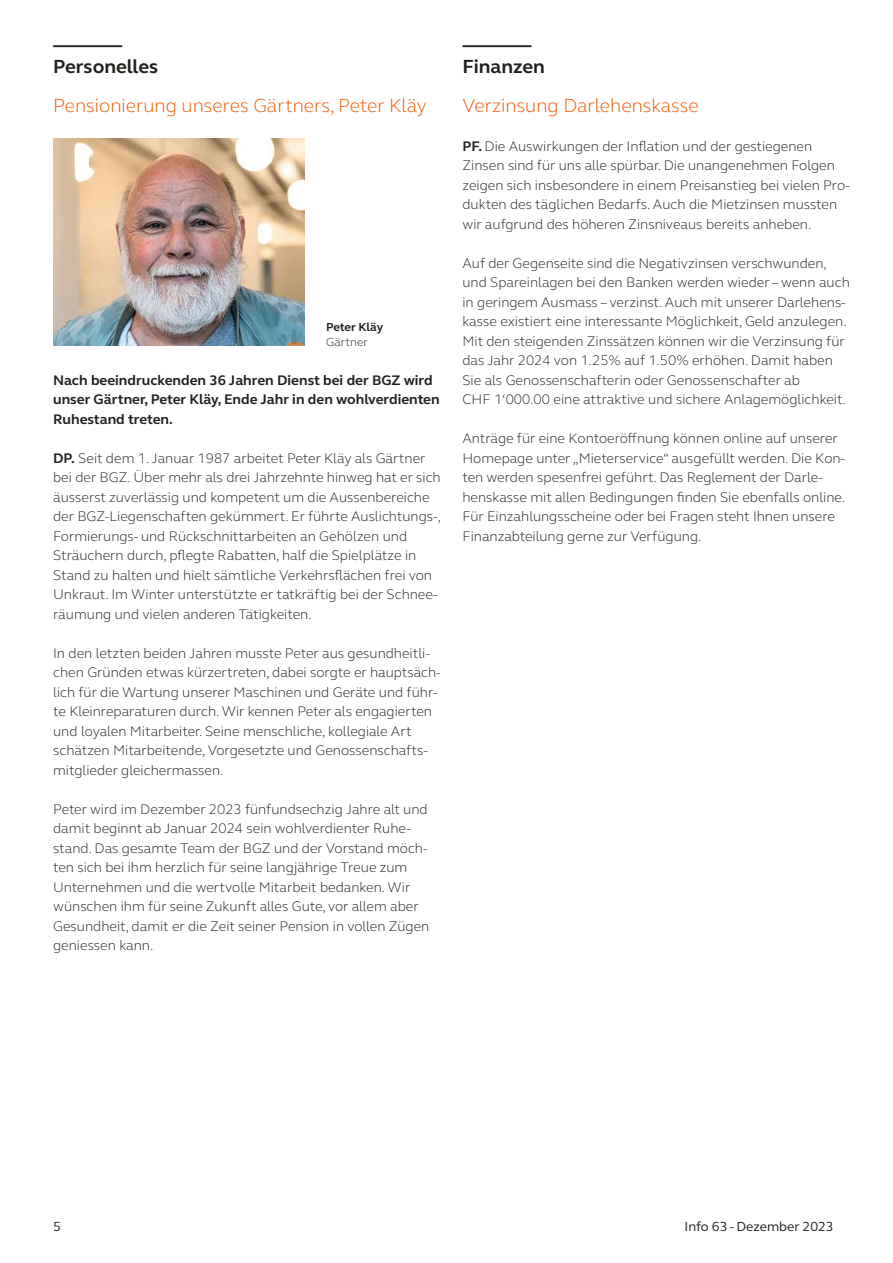
<style>
.page{position:relative;width:893px;height:1263px;background:#fff}
.page>*{position:absolute;margin:0;border:0;box-sizing:border-box;transform-origin:0 0}
.t1{font:300 19.5px "FS Elliot";color:#f15600}
.t2{font:700 19.5px "FS Elliot";color:#21201c}
.t3{font:300 14.25px/19.5px "FS Elliot";color:#21201c}
.t4{font:700 14.25px/19.5px "FS Elliot";color:#21201c}
.t5{font:13.5px "FS Elliot";color:#21201c}
.t6{font:700 12px "FS Elliot";letter-spacing:-.015em;color:#21201c}
.t7{font:300 12px "FS Elliot";color:#21201c}
.s1{font-weight:700}
</style>
<div class="page">
<hr style="left:462px;top:45px;width:69px;height:2px;background:#21201c">
<hr style="left:53px;top:45px;width:69px;height:2px;background:#21201c">
<img style="left:53px;top:138px;width:252px;height:208px">
<h1 class="t2" style="left:53px;top:59px;width:106px">Personelles</h1>
<h1 class="t1" style="left:53px;top:97px;width:375px">Pensionierung unseres Gärtners, Peter Kläy</h1>
<p class="t6" style="left:326px;top:322px;width:59px">Peter Kläy</p>
<p class="t7" style="left:326px;top:337px;width:43px">Gärtner</p>
<p class="t4" style="left:53px;top:372px;width:388px">Nach beeindruckenden 36 Jahren Dienst bei der BGZ wird unser Gärtner, Peter Kläy, Ende Jahr in den wohlverdienten<br>Ruhestand treten.</p>
<p class="t3" style="left:53px;top:450px;width:389px"><span class="s1">DP.</span> Seit dem 1. Januar 1987 arbeitet Peter Kläy als Gärtner bei der BGZ. Über mehr als drei Jahrzehnte hinweg hat er sich äusserst zuverlässig und kompetent um die Aussenbereiche der BGZ-Liegenschaften gekümmert. Er führte Auslichtungs-, Formierungs- und Rückschnittarbeiten an Gehölzen und Sträuchern durch, pflegte Rabatten, half die Spielplätze in Stand zu halten und hielt sämtliche Verkehrsflächen frei von Unkraut. Im Winter unterstützte er tatkräftig bei der Schnee&shy;räumung und vielen anderen Tätigkeiten.</p>
<p class="t3" style="left:53px;top:645px;width:389px">In den letzten beiden Jahren musste Peter aus gesundheitli&shy;chen Gründen etwas kürzertreten, dabei sorgte er hauptsäch&shy;lich für die Wartung unserer Maschinen und Geräte und führ&shy;te Kleinreparaturen durch. Wir kennen Peter als engagierten und loyalen Mitarbeiter. Seine menschliche, kollegiale Art schätzen Mitarbeitende, Vorgesetzte und Genossenschafts&shy;mitglieder gleichermassen.</p>
<p class="t3" style="left:53px;top:801px;width:378px">Peter wird im Dezember 2023 fünfundsechzig Jahre alt und damit beginnt ab Januar 2024 sein wohlverdienter Ruhe&shy;stand. Das gesamte Team der BGZ und der Vorstand möch&shy;ten sich bei ihm herzlich für seine langjährige Treue zum Unternehmen und die wertvolle Mitarbeit bedanken. Wir wünschen ihm für seine Zukunft alles Gute, vor allem aber Gesundheit, damit er die Zeit seiner Pension in vollen Zügen geniessen kann.</p>
<h1 class="t2" style="left:462px;top:59px;width:84px">Finanzen</h1>
<h1 class="t1" style="left:462px;top:97px;width:238px">Verzinsung Darlehenskasse</h1>
<p class="t3" style="left:462px;top:138px;width:389px"><span class="s1">PF.</span> Die Auswirkungen der Inflation und der gestiegenen Zinsen sind für uns alle spürbar. Die unangenehmen Folgen zeigen sich insbesondere in einem Preisanstieg bei vielen Pro&shy;dukten des täglichen Bedarfs. Auch die Mietzinsen mussten wir aufgrund des höheren Zinsniveaus bereits anheben.</p>
<p class="t3" style="left:462px;top:255px;width:389px">Auf der Gegenseite sind die Negativzinsen verschwunden, und Spareinlagen bei den Banken werden wieder – wenn auch in geringem Ausmass – verzinst. Auch mit unserer Darlehens&shy;kasse existiert eine interessante Möglichkeit, Geld anzulegen.<br>Mit den steigenden Zinssätzen können wir die Verzinsung für das Jahr 2024 von 1.25% auf 1.50% erhöhen. Damit haben Sie als Genossenschafterin oder Genossenschafter ab<br>CHF 1‘000.00 eine attraktive und sichere Anlagemöglichkeit.</p>
<p class="t3" style="left:462px;top:430px;width:384px">Anträge für eine Kontoeröffnung können online auf unserer Homepage unter „Mieterservice“ ausgefüllt werden. Die Kon&shy;ten werden spesenfrei geführt. Das Reglement der Darle&shy;henskasse mit allen Bedingungen finden Sie ebenfalls online.<br>Für Einzahlungsscheine oder bei Fragen steht Ihnen unsere Finanzabteilung gerne zur Verfügung.</p>
<p class="t5" style="left:53px;top:1217px;width:9px">5</p>
<p class="t5" style="left:685px;top:1217px;width:151px">Info 63 - Dezember 2023</p>
</div>
